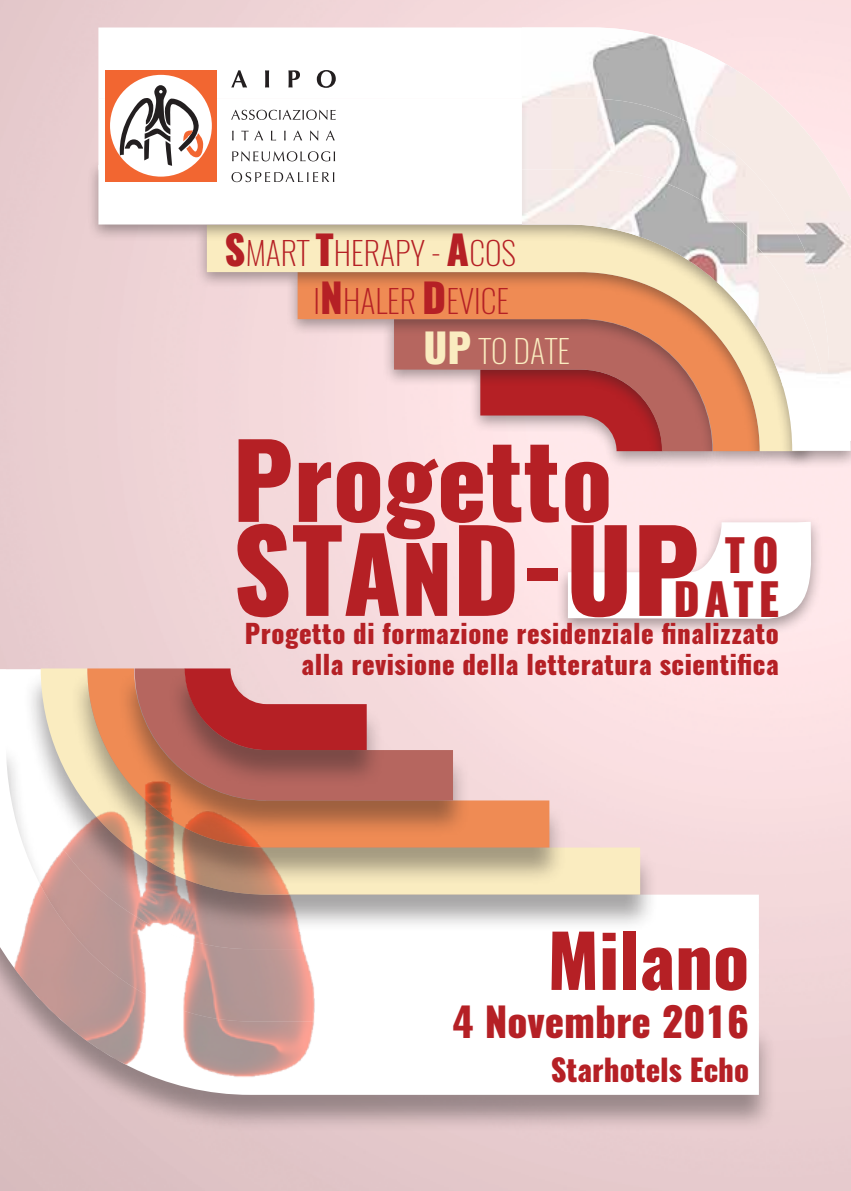
<style>
.page{position:relative;width:851px;height:1191px;background:#fff}
.page>*{position:absolute;margin:0;border:0;box-sizing:border-box;transform-origin:0 0}
.t1{font:800 112px "Oswald";color:#b52025}
.t2{font:800 102px "Oswald";color:#b52025}
.t3{font:800 72px "Oswald";color:#b52025}
.t4{font:800 44px/44px "Oswald";letter-spacing:.105em;color:#b52025;text-align:right}
.t5{font:800 40px "Oswald";color:#b52025}
.t6{font:200 32px "Oswald";color:#b52025}
.t7{font:200 32px "Oswald";color:#faecc0}
.t8{font:800 30px "Oswald";color:#b52025}
.t9{font:800 26px/31.2px "Oswald";letter-spacing:.02em;color:#b52025;text-align:right}
.s1{font-weight:800;font-size:40px}
.s2{font-size:102px}
.s3{font-size:90px}
</style>
<div class="page">
<svg style="left:0;top:669px;width:758px;height:73px;fill:#fee4e6"></svg>
<svg style="left:41px;top:668px;width:599px;height:74px;fill:#fbe1e3"></svg>
<div style="left:70px;top:671px;width:497px;height:213px;background:#231f20;opacity:.4"></div>
<svg style="left:87px;top:668px;width:462px;height:74px;fill:#f9dee0"></svg>
<div style="left:117px;top:671px;width:354px;height:167px;background:#231f20;opacity:.4"></div>
<svg style="left:134px;top:668px;width:319px;height:74px;fill:#f5dadc"></svg>
<div style="left:168px;top:671px;width:216px;height:116px;background:#231f20;opacity:.4"></div>
<svg style="left:185px;top:668px;width:181px;height:74px"></svg>
<div style="left:86px;top:159px;width:764px;height:309px;background:#231f20;opacity:.4"></div>
<svg style="left:98px;top:441px;width:752px;height:10px"></svg>
<svg style="left:98px;top:370px;width:752px;height:71px"></svg>
<img style="left:522px;top:370px;width:328px;height:17px">
<div style="left:0;top:744px;width:776px;height:388px;background:#231f20;opacity:.4"></div>
<svg style="left:443px;top:742px;width:315px;height:352px"></svg>
<img style="left:0;top:742px;width:443px;height:352px">
<svg style="left:98px;top:27px;width:424px;height:343px"></svg>
<img style="left:522px;top:27px;width:328px;height:343px">
<div style="left:105px;top:70px;width:111px;height:111px;background:#f26631"></div>
<div style="left:110px;top:75px;width:102px;height:102px;background:#fff;border-radius:50%"></div>
<svg style="left:117px;top:85px;width:86px;height:81px"></svg>
<svg style="left:231px;top:70px;width:16px;height:17px"></svg>
<svg style="left:265px;top:70px;width:4px;height:17px"></svg>
<svg style="left:288px;top:70px;width:12px;height:17px"></svg>
<svg style="left:317px;top:70px;width:19px;height:18px"></svg>
<svg style="left:231px;top:110px;width:104px;height:10px"></svg>
<svg style="left:241px;top:131px;width:7px;height:9px"></svg>
<svg style="left:254px;top:130px;width:9px;height:10px"></svg>
<svg style="left:271px;top:131px;width:5px;height:9px"></svg>
<svg style="left:293px;top:130px;width:9px;height:10px"></svg>
<svg style="left:310px;top:130px;width:8px;height:11px"></svg>
<svg style="left:326px;top:130px;width:9px;height:10px"></svg>
<svg style="left:232px;top:151px;width:103px;height:10px"></svg>
<svg style="left:231px;top:172px;width:103px;height:10px"></svg>
<div style="left:556px;top:515px;width:267px;height:121px;background:#231f20;opacity:.4"></div>
<svg style="left:567px;top:522px;width:252px;height:97px"></svg>
<p class="t6" style="left:225px;top:232px;width:293px"><span class="s1">S</span>MART <span class="s1">t</span>HERAPY - <span class="s1">A</span>COS</p>
<p class="t6" style="left:313px;top:280px;width:193px">I<span class="s1">N</span>HALER <span class="s1">D</span>EVICE</p>
<p class="t7" style="left:423px;top:330px;width:121px"><span class="s1">UP</span> TO DATE</p>
<h2 class="t2" style="left:232px;top:408px;width:381px">Progetto</h2>
<h1 class="t1" style="left:232px;top:491px;width:468px">ST<span class="s2">A</span><span class="s3">N</span>D-UP</h1>
<p class="t9" style="left:245px;top:619px;width:535px">Progetto di formazione residenziale finalizzato alla revisione della letteratura scientifica</p>
<h3 class="t4" style="left:673px;top:534px;width:107px">TO<br>DATE</h3>
<h3 class="t3" style="left:547px;top:910px;width:203px">Milano</h3>
<h3 class="t5" style="left:452px;top:993px;width:298px">4 Novembre 2016</h3>
<p class="t8" style="left:550px;top:1048px;width:200px">Starhotels Echo</p>
</div>
